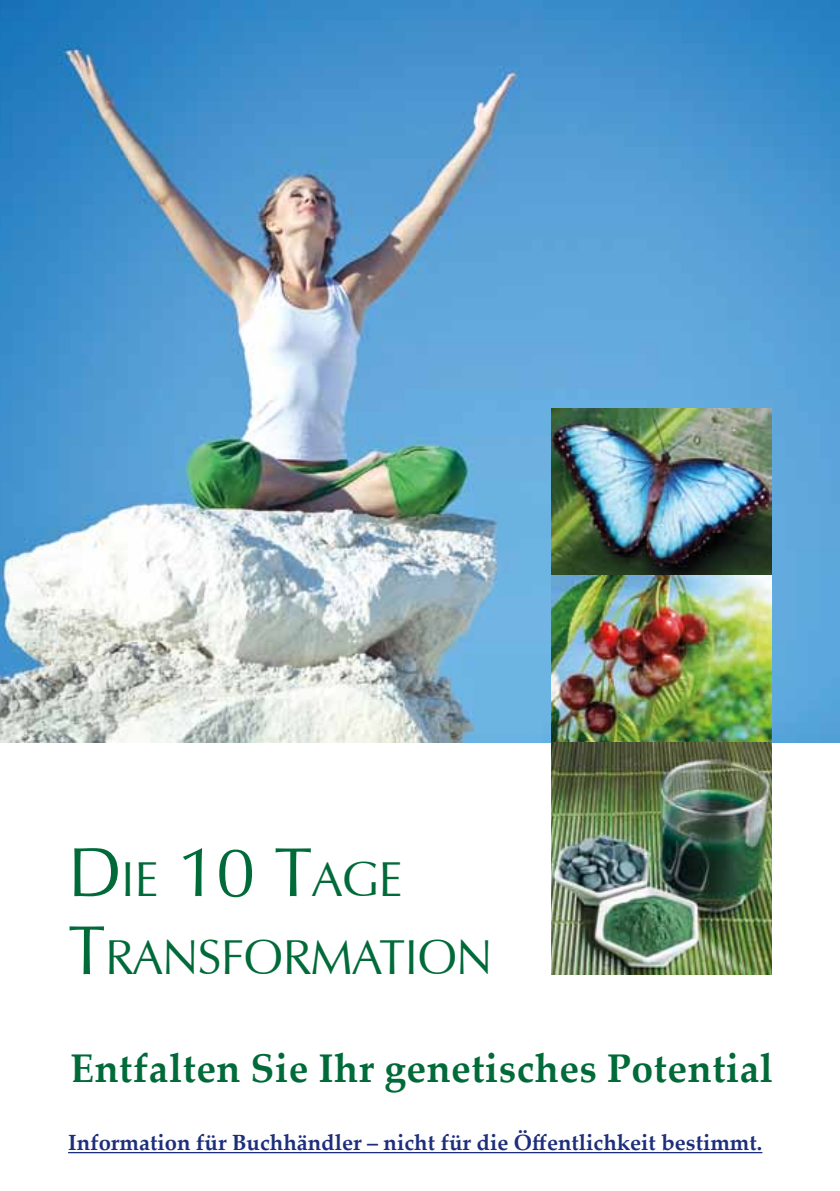
<style>
.page{position:relative;width:840px;height:1191px;background:#fff}
.page>*{position:absolute;margin:0;border:0;box-sizing:border-box;transform-origin:0 0}
.t1{font:49px/78px "Zapf Humanist 601 BT";letter-spacing:-.01em;color:#006a39}
.t2{font:700 40px "Palatino Linotype";letter-spacing:.015em;color:#006a39}
.t3{font:22px "Palatino Linotype";letter-spacing:-.02em;color:#1d2f7c}
.t4{font:700 22px "Palatino Linotype";color:#1d2f7c}
.s1{font-size:70px}
</style>
<div class="page">
<img style="left:0;top:0;width:839px;height:743px">
<img style="left:551px;top:408px;width:220px;height:566px">
<hr style="left:68px;top:1152px;width:694px;height:1px;background:#1d2f7c">
<h1 class="t1" style="left:68px;top:844px;width:425px"><span class="s1">D</span>IE <span class="s1">10 T</span>AGE<br><span class="s1">T</span>RANSFORMATION</h1>
<h2 class="t2" style="left:70px;top:1052px;width:703px">Entfalten Sie Ihr genetisches Potential</h2>
<p class="t4" style="left:68px;top:1127px;width:695px">Information für Buchhändler – nicht für die Öffentlichkeit bestimmt.</p>
<p class="t3" style="left:57px;top:1120px;width:641px">Information für Buchhändler – nicht für die Öffentlichkeit bestimmt.</p>
</div>
